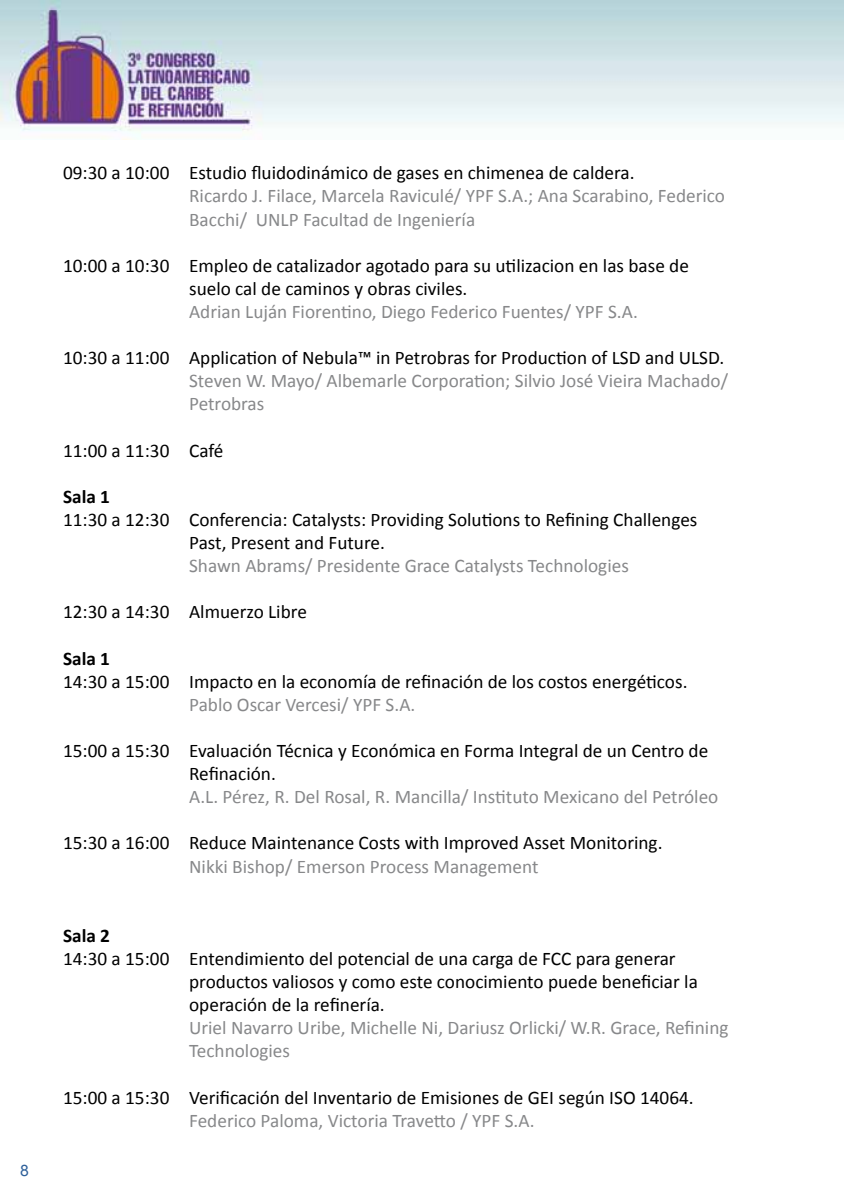
<style>
.page{position:relative;width:844px;height:1191px;background:#fff}
.page>*{position:absolute;margin:0;border:0;box-sizing:border-box;transform-origin:0 0}
.t1{font:19.25px/23.1px "Calibri";color:#000}
.t2{font:19.25px/23.1px "Calibri";color:#87888a}
.t3{font:700 19.25px "Calibri";color:#000}
.t4{font:15.75px "Arial";color:#2e609a}
</style>
<div class="page">
<img style="left:0;top:0;width:843px;height:139px">
<p class="t4" style="left:20px;top:1159px;width:10px">8</p>
<p class="t1" style="left:63px;top:160px;width:573px">09:30 a 10:00 Estudio fluidodinámico de gases en chimenea de caldera.</p>
<p class="t2" style="left:189px;top:183px;width:537px">Ricardo J. Filace, Marcela Raviculé/ YPF S.A.; Ana Scarabino, Federico<br>Bacchi/ UNLP Facultad de Ingeniería</p>
<p class="t1" style="left:189px;top:253px;width:501px;text-indent:-126px">10:00 a 10:30 Empleo de catalizador agotado para su utilizacion en las base de suelo cal de caminos y obras civiles.</p>
<p class="t2" style="left:189px;top:299px;width:450px">Adrian Luján Fiorentino, Diego Federico Fuentes/ YPF S.A.</p>
<p class="t1" style="left:63px;top:345px;width:662px">10:30 a 11:00 Application of Nebula™ in Petrobras for Production of LSD and ULSD.</p>
<p class="t2" style="left:189px;top:368px;width:540px">Steven W. Mayo/ Albemarle Corporation; Silvio José Vieira Machado/<br>Petrobras</p>
<p class="t1" style="left:63px;top:438px;width:162px">11:00 a 11:30 Café</p>
<p class="t3" style="left:63px;top:484px;width:48px">Sala 1</p>
<p class="t1" style="left:189px;top:507px;width:509px;text-indent:-126px">11:30 a 12:30 Conferencia: Catalysts: Providing Solutions to Refining Challenges<br>Past, Present and Future.</p>
<p class="t2" style="left:189px;top:553px;width:441px">Shawn Abrams/ Presidente Grace Catalysts Technologies</p>
<p class="t1" style="left:63px;top:599px;width:245px">12:30 a 14:30 Almuerzo Libre</p>
<p class="t3" style="left:63px;top:646px;width:48px">Sala 1</p>
<p class="t1" style="left:63px;top:669px;width:625px">14:30 a 15:00 Impacto en la economía de refinación de los costos energéticos.</p>
<p class="t2" style="left:189px;top:692px;width:228px">Pablo Oscar Vercesi/ YPF S.A.</p>
<p class="t1" style="left:189px;top:738px;width:520px;text-indent:-126px">15:00 a 15:30 Evaluación Técnica y Económica en Forma Integral de un Centro de<br>Refinación.</p>
<p class="t2" style="left:189px;top:784px;width:530px">A.L. Pérez, R. Del Rosal, R. Mancilla/ Instituto Mexicano del Petróleo</p>
<p class="t1" style="left:63px;top:830px;width:601px">15:30 a 16:00 Reduce Maintenance Costs with Improved Asset Monitoring.</p>
<p class="t2" style="left:189px;top:853px;width:351px">Nikki Bishop/ Emerson Process Management</p>
<p class="t3" style="left:63px;top:923px;width:48px">Sala 2</p>
<p class="t1" style="left:189px;top:946px;width:510px;text-indent:-126px">14:30 a 15:00 Entendimiento del potencial de una carga de FCC para generar productos valiosos y como este conocimiento puede beneficiar la operación de la refinería.</p>
<p class="t2" style="left:189px;top:1015px;width:540px">Uriel Navarro Uribe, Michelle Ni, Dariusz Orlicki/ W.R. Grace, Refining<br>Technologies</p>
<p class="t1" style="left:63px;top:1084px;width:632px">15:00 a 15:30 Verificación del Inventario de Emisiones de GEI según ISO 14064.</p>
<p class="t2" style="left:189px;top:1107px;width:347px">Federico Paloma, Victoria Travetto / YPF S.A.</p>
</div>
